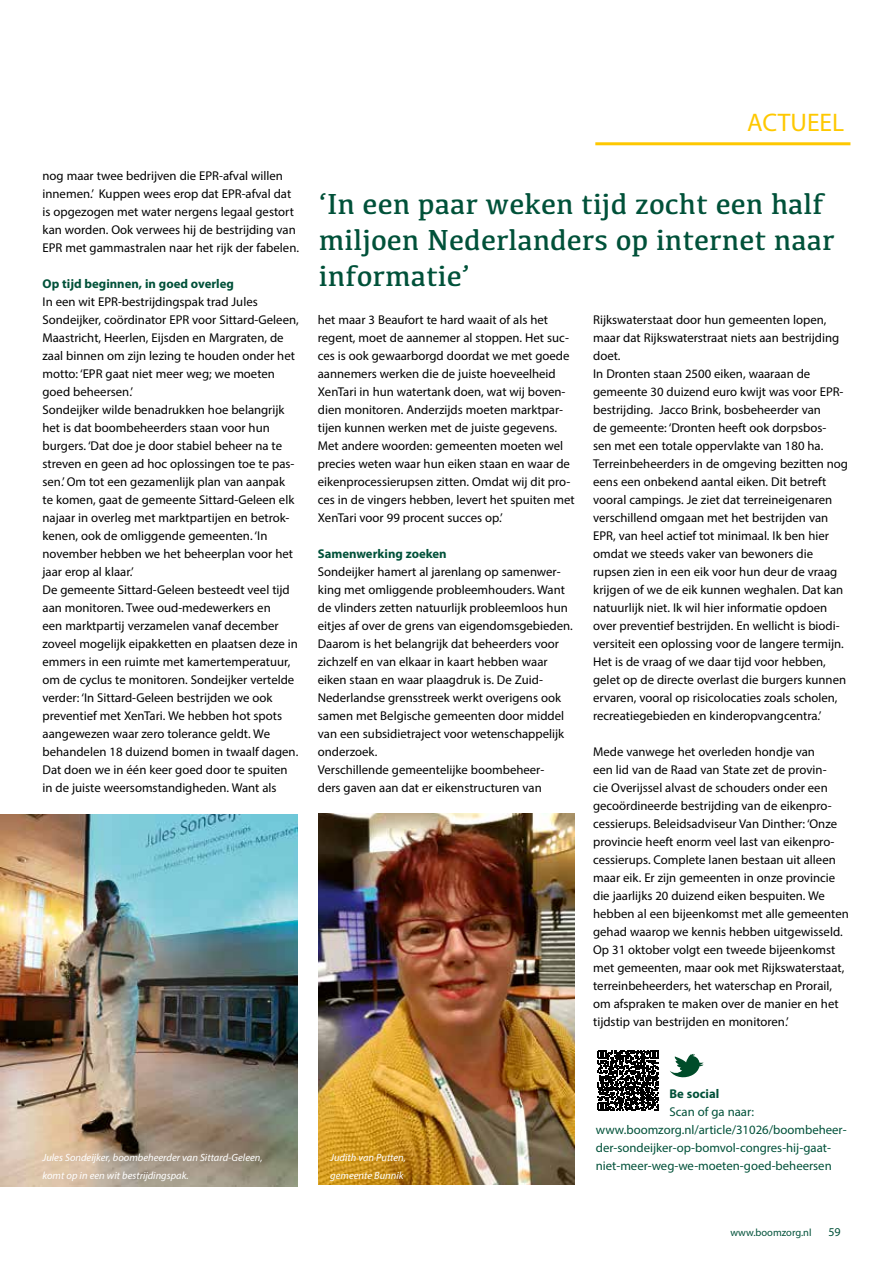
<style>
.page{position:relative;width:893px;height:1263px;background:#fff}
.page>*{position:absolute;margin:0;border:0;box-sizing:border-box;transform-origin:0 0}
.t1{font:30px/36px "Kefa";color:#005139}
.t2{font:25.5px "Myriad Pro";color:#fec800}
.t3{font:12.75px/18px "Myriad Pro";color:#000}
.t4{font:12.75px/18px "Myriad Pro";color:#005139}
.t5{font:700 12.75px "Myriad Pro";color:#005139}
.t6{font:12px "Myriad Pro";color:#005139}
.t7{font:italic 10.5px/18px "Myriad Pro";color:#fff}
.t8{font:10.5px "Myriad Pro";color:#005139}
</style>
<div class="page">
<hr style="left:595px;top:142px;width:255px;height:3px;background:#fec800">
<img style="left:319px;top:813px;width:255px;height:371px">
<img style="left:0;top:815px;width:298px;height:371px">
<svg style="left:597px;top:1050px;width:62px;height:61px"></svg>
<svg style="left:598px;top:1050px;width:60px;height:61px"></svg>
<svg style="left:670px;top:1054px;width:33px;height:23px"></svg>
<p class="t3" style="left:43px;top:167px;width:258px">nog maar twee bedrijven die EPR-afval willen innemen.’ Kuppen wees erop dat EPR-afval dat is opgezogen met water nergens legaal gestort kan worden. Ook verwees hij de bestrijding van EPR met gammastralen naar het rijk der fabelen.</p>
<p class="t5" style="left:43px;top:275px;width:193px">Op tijd beginnen, in goed overleg</p>
<p class="t3" style="left:43px;top:293px;width:258px">In een wit EPR-bestrijdingspak trad Jules Sondeijker, coördinator EPR voor Sittard-Geleen, Maastricht, Heerlen, Eijsden en Margraten, de zaal binnen om zijn lezing te houden onder het motto: ‘EPR gaat niet meer weg; we moeten goed beheersen.’<br>Sondeijker wilde benadrukken hoe belangrijk het is dat boombeheerders staan voor hun burgers. ‘Dat doe je door stabiel beheer na te streven en geen ad hoc oplossingen toe te pas&shy;sen.’ Om tot een gezamenlijk plan van aanpak<br>te komen, gaat de gemeente Sittard-Geleen elk najaar in overleg met marktpartijen en betrok&shy;kenen, ook de omliggende gemeenten. ‘In november hebben we het beheerplan voor het jaar erop al klaar.’<br>De gemeente Sittard-Geleen besteedt veel tijd aan monitoren. Twee oud-medewerkers en<br>een marktpartij verzamelen vanaf december zoveel mogelijk eipakketten en plaatsen deze in emmers in een ruimte met kamertemperatuur, om de cyclus te monitoren. Sondeijker vertelde verder: ‘In Sittard-Geleen bestrijden we ook preventief met XenTari. We hebben hot spots aangewezen waar zero tolerance geldt. We behandelen 18 duizend bomen in twaalf dagen.<br>Dat doen we in één keer goed door te spuiten in de juiste weersomstandigheden. Want als</p>
<h2 class="t2" style="left:747px;top:107px;width:99px">ACTUEEL</h2>
<h1 class="t1" style="left:319px;top:185px;width:517px">‘In een paar weken tijd zocht een half miljoen Nederlanders op internet naar informatie’</h1>
<p class="t3" style="left:318px;top:311px;width:258px">het maar 3 Beaufort te hard waait of als het regent, moet de aannemer al stoppen. Het suc&shy;ces is ook gewaarborgd doordat we met goede aannemers werken die de juiste hoeveelheid XenTari in hun watertank doen, wat wij boven&shy;dien monitoren. Anderzijds moeten marktpar&shy;tijen kunnen werken met de juiste gegevens.<br>Met andere woorden: gemeenten moeten wel precies weten waar hun eiken staan en waar de eikenprocessierupsen zitten. Omdat wij dit pro&shy;ces in de vingers hebben, levert het spuiten met XenTari voor 99 procent succes op.’</p>
<p class="t5" style="left:318px;top:546px;width:130px">Samenwerking zoeken</p>
<p class="t3" style="left:318px;top:563px;width:257px">Sondeijker hamert al jarenlang op samenwer&shy;king met omliggende probleemhouders. Want de vlinders zetten natuurlijk probleemloos hun eitjes af over de grens van eigendomsgebieden.<br>Daarom is het belangrijk dat beheerders voor zichzelf en van elkaar in kaart hebben waar eiken staan en waar plaagdruk is. De Zuid-Nederlandse grensstreek werkt overigens ook samen met Belgische gemeenten door middel van een subsidietraject voor wetenschappelijk onderzoek.<br>Verschillende gemeentelijke boombeheer-<br>ders gaven aan dat er eikenstructuren van</p>
<p class="t3" style="left:593px;top:311px;width:256px">Rijkswaterstaat door hun gemeenten lopen, maar dat Rijkswaterstraat niets aan bestrijding doet.<br>In Dronten staan 2500 eiken, waaraan de gemeente 30 duizend euro kwijt was voor EPR&shy;bestrijding. Jacco Brink, bosbeheerder van<br>de gemeente: ‘Dronten heeft ook dorpsbos-<br>sen met een totale oppervlakte van 180 ha.<br>Terreinbeheerders in de omgeving bezitten nog eens een onbekend aantal eiken. Dit betreft vooral campings. Je ziet dat terreineigenaren verschillend omgaan met het bestrijden van EPR, van heel actief tot minimaal. Ik ben hier omdat we steeds vaker van bewoners die rupsen zien in een eik voor hun deur de vraag krijgen of we de eik kunnen weghalen. Dat kan natuurlijk niet. Ik wil hier informatie opdoen over preventief bestrijden. En wellicht is biodi&shy;versiteit een oplossing voor de langere termijn.<br>Het is de vraag of we daar tijd voor hebben, gelet op de directe overlast die burgers kunnen ervaren, vooral op risicolocaties zoals scholen, recreatiegebieden en kinderopvangcentra.’</p>
<p class="t3" style="left:593px;top:743px;width:257px">Mede vanwege het overleden hondje van<br>een lid van de Raad van State zet de provin-<br>cie Overijssel alvast de schouders onder een gecoördineerde bestrijding van de eikenpro&shy;cessierups. Beleidsadviseur Van Dinther: ‘Onze provincie heeft enorm veel last van eikenpro&shy;cessierups. Complete lanen bestaan uit alleen maar eik. Er zijn gemeenten in onze provincie die jaarlijks 20 duizend eiken bespuiten. We hebben al een bijeenkomst met alle gemeenten gehad waarop we kennis hebben uitgewisseld.<br>Op 31 oktober volgt een tweede bijeenkomst met gemeenten, maar ook met Rijkswaterstaat, terreinbeheerders, het waterschap en Prorail, om afspraken te maken over de manier en het tijdstip van bestrijden en monitoren.’</p>
<p class="t7" style="left:43px;top:1148px;width:222px">Jules Sondeijker, boombeheerder van Sittard-Geleen, komt op in een wit bestrijdingspak.</p>
<p class="t7" style="left:330px;top:1148px;width:77px">Judith van Putten, gemeente Bunnik</p>
<p class="t5" style="left:669px;top:1085px;width:51px">Be social</p>
<p class="t4" style="left:596px;top:1103px;width:252px;text-indent:74px">Scan of ga naar: www.boomzorg.nl/article/31026/boombeheer&shy;der-sondeijker-op-bomvol-congres-hij-gaat&shy;niet-meer-weg-we-moeten-goed-beheersen</p>
<p class="t8" style="left:730px;top:1226px;width:83px">www.boomzorg.nl</p>
<p class="t6" style="left:828px;top:1224px;width:14px">59</p>
</div>
